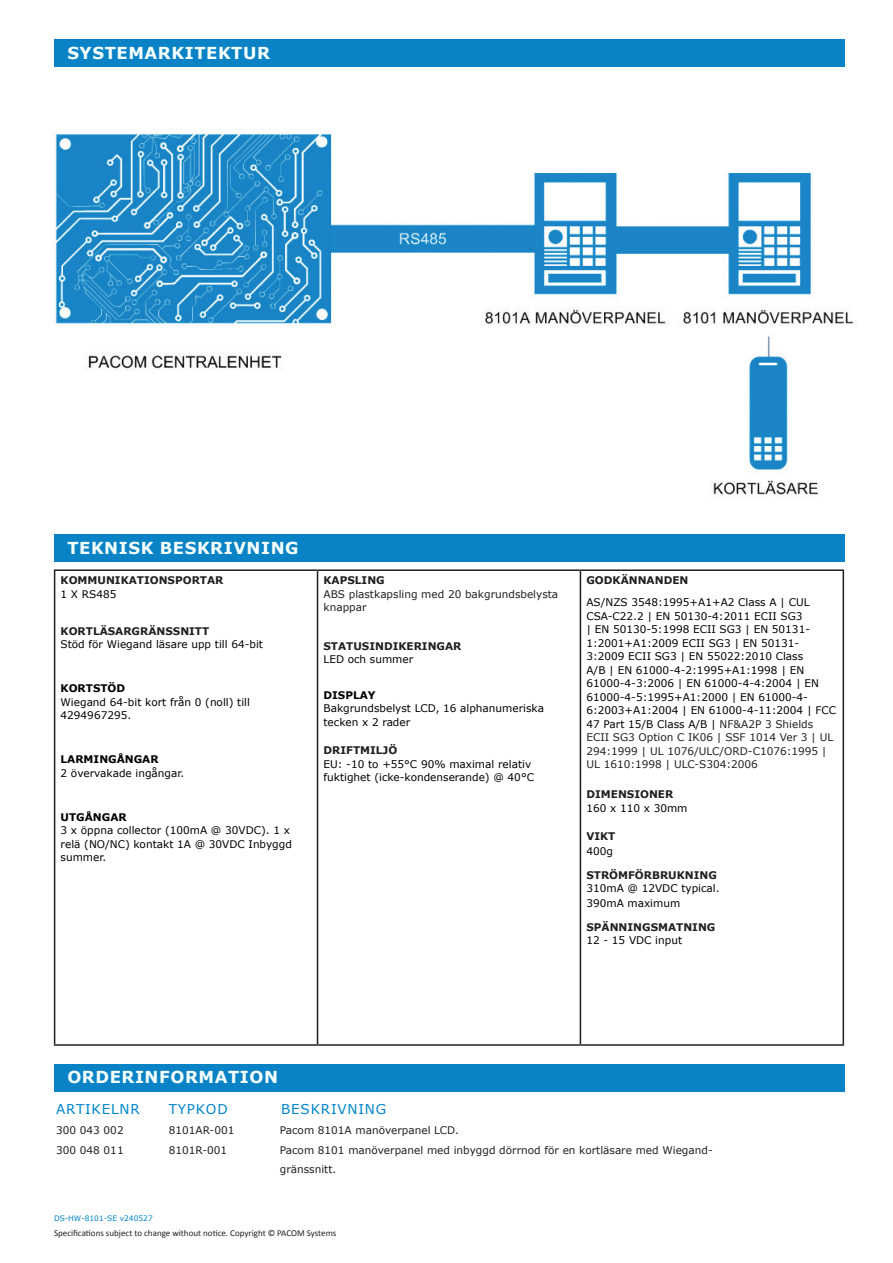
<style>
.page{position:relative;width:893px;height:1263px;background:#fff}
.page>*{position:absolute;margin:0;border:0;box-sizing:border-box;transform-origin:0 0}
.Rub2{font:700 16.5px "Verdana";letter-spacing:.035em;color:#f5ffff}
.t1{font:13.5px "Verdana";letter-spacing:.06em;color:#0085c9}
.t2{font:10.5px/13.5px "Verdana";color:#000}
.Beskrivningstext_brö{font:10.5px/13.5px "Verdana";color:#231f20}
.t3{font:700 10.5px/13.5px "Verdana";color:#231f20}
.Body_Text{font:9px "Calibri";color:#231f20}
.Body_Text-2{font:7.5px "Verdana";color:#0082c4}
.s1{font-weight:700;color:#231f20}
.s2{font-weight:700}
.s3{font-weight:400;color:#000}
.s4{color:#231f20}
</style>
<div class="page">
<div style="left:54px;top:534px;width:790px;height:28px;background:#0983c6"></div>
<div style="left:54px;top:39px;width:790px;height:28px;background:#0983c6"></div>
<div style="left:54px;top:1064px;width:790px;height:27px;background:#0983c6"></div>
<hr style="left:54px;top:569px;width:263px;height:2px;background:#231f20">
<hr style="left:54px;top:571px;width:1px;height:473px;background:#231f20">
<hr style="left:317px;top:569px;width:263px;height:2px;background:#231f20">
<hr style="left:317px;top:571px;width:1px;height:473px;background:#231f20">
<hr style="left:580px;top:569px;width:264px;height:2px;background:#231f20">
<hr style="left:580px;top:571px;width:1px;height:473px;background:#231f20">
<hr style="left:843px;top:571px;width:1px;height:473px;background:#231f20">
<hr style="left:54px;top:1044px;width:263px;height:2px;background:#231f20">
<hr style="left:317px;top:1044px;width:263px;height:2px;background:#231f20">
<hr style="left:580px;top:1044px;width:264px;height:2px;background:#231f20">
<img style="left:54px;top:133px;width:800px;height:362px">
<p class="Rub2" style="left:67px;top:41px;width:204px">SYSTEMARKITEKTUR</p>
<p class="Rub2" style="left:67px;top:536px;width:233px">TEKNISK BESKRIVNING</p>
<p class="t3" style="left:61px;top:573px;width:164px">KOMMUNIKATIONSPORTAR</p>
<p class="t2" style="left:61px;top:587px;width:57px">1 X RS485</p>
<p class="t2" style="left:61px;top:624px;width:204px"><span class="s1">KORTLÄSARGRÄNSSNITT<br></span>Stöd för Wiegand läsare upp till 64-bit</p>
<p class="t2" style="left:61px;top:682px;width:191px"><span class="s2">KORTSTÖD<br></span>Wiegand 64-bit kort från 0 (noll) till<br>4294967295.</p>
<p class="t2" style="left:61px;top:753px;width:125px"><span class="s2">LARMINGÅNGAR<br></span>2 övervakade ingångar.</p>
<p class="t2" style="left:61px;top:810px;width:233px"><span class="s2">UTGÅNGAR<br></span>3 x öppna collector (100mA @ 30VDC). 1 x relä (NO/NC) kontakt 1A @ 30VDC Inbyggd summer.</p>
<p class="Beskrivningstext_brö" style="left:323px;top:574px;width:236px"><span class="s2">KAPSLING<br></span>ABS plastkapsling med 20 bakgrundsbelysta knappar</p>
<p class="t3" style="left:323px;top:639px;width:139px">STATUSINDIKERINGAR<br><span class="s3">LED och summer</span></p>
<p class="t2" style="left:323px;top:688px;width:222px"><span class="s2">DISPLAY<br></span>Bakgrundsbelyst LCD, 16 alphanumeriska tecken x 2 rader</p>
<p class="t2" style="left:323px;top:744px;width:212px"><span class="s1">DRIFTMILJÖ<br></span>EU: -10 to +55°C 90% maximal relativ fuktighet (icke-kondenserande) @ 40°C</p>
<p class="t3" style="left:586px;top:573px;width:104px">GODKÄNNANDEN</p>
<p class="t2" style="left:586px;top:596px;width:251px">AS/NZS 3548:1995+A1+A2 Class A | CUL CSA-C22.2 | EN 50130-4:2011 ECII SG3<br>| EN 50130-5:1998 ECII SG3 | EN 50131- 1:2001+A1:2009 ECII SG3 | EN 50131- 3:2009 ECII SG3 | EN 55022:2010 Class<br>A/B | EN 61000-4-2:1995+A1:1998 | EN 61000-4-3:2006 | EN 61000-4-4:2004 | EN 61000-4-5:1995+A1:2000 | EN 61000-4- 6:2003+A1:2004 | EN 61000-4-11:2004 | FCC 47 Part 15/B Class A/B | <span class="s4">NF&amp;A2P 3 Shields ECII SG3 Option C IK06 | SSF 1014 Ver 3 | UL 294:1999 | UL 1076/ULC/ORD-C1076:1995 | UL 1610:1998 | ULC-S304:2006</span></p>
<p class="t3" style="left:586px;top:787px;width:88px">DIMENSIONER</p>
<p class="t2" style="left:586px;top:801px;width:103px">160 x 110 x 30mm</p>
<p class="t3" style="left:586px;top:829px;width:31px;line-height:15px">VIKT<br><span class="s3">400g</span></p>
<p class="t2" style="left:586px;top:868px;width:135px"><span class="s1">STRÖMFÖRBRUKNING<br></span>310mA @ 12VDC typical.</p>
<p class="t2" style="left:586px;top:897px;width:95px">390mA maximum</p>
<p class="t3" style="left:586px;top:920px;width:130px">SPÄNNINGSMATNING</p>
<p class="t2" style="left:586px;top:934px;width:97px">12 - 15 VDC input</p>
<p class="Rub2" style="left:67px;top:1066px;width:212px">ORDERINFORMATION</p>
<p class="t1" style="left:56px;top:1100px;width:85px">ARTIKELNR</p>
<p class="t1" style="left:169px;top:1100px;width:61px">TYPKOD</p>
<p class="t1" style="left:281px;top:1100px;width:107px">BESKRIVNING</p>
<p class="Beskrivningstext_brö" style="left:56px;top:1123px;width:69px">300 043 002</p>
<p class="Beskrivningstext_brö" style="left:169px;top:1123px;width:67px">8101AR-001</p>
<p class="Beskrivningstext_brö" style="left:280px;top:1123px;width:181px">Pacom 8101A manöverpanel LCD.</p>
<p class="Beskrivningstext_brö" style="left:56px;top:1143px;width:69px">300 048 011</p>
<p class="Beskrivningstext_brö" style="left:169px;top:1143px;width:60px">8101R-001</p>
<p class="Beskrivningstext_brö" style="left:280px;top:1140px;width:434px;line-height:19.5px">Pacom 8101 manöverpanel med inbyggd dörrnod för en kortläsare med Wiegand&shy;gränssnitt.</p>
<p class="Body_Text-2" style="left:54px;top:1213px;width:100px">DS-HW-8101-SE v240527</p>
<p class="Body_Text" style="left:54px;top:1226px;width:284px">Specifications subject to change without notice. Copyright © PACOM Systems</p>
</div>
